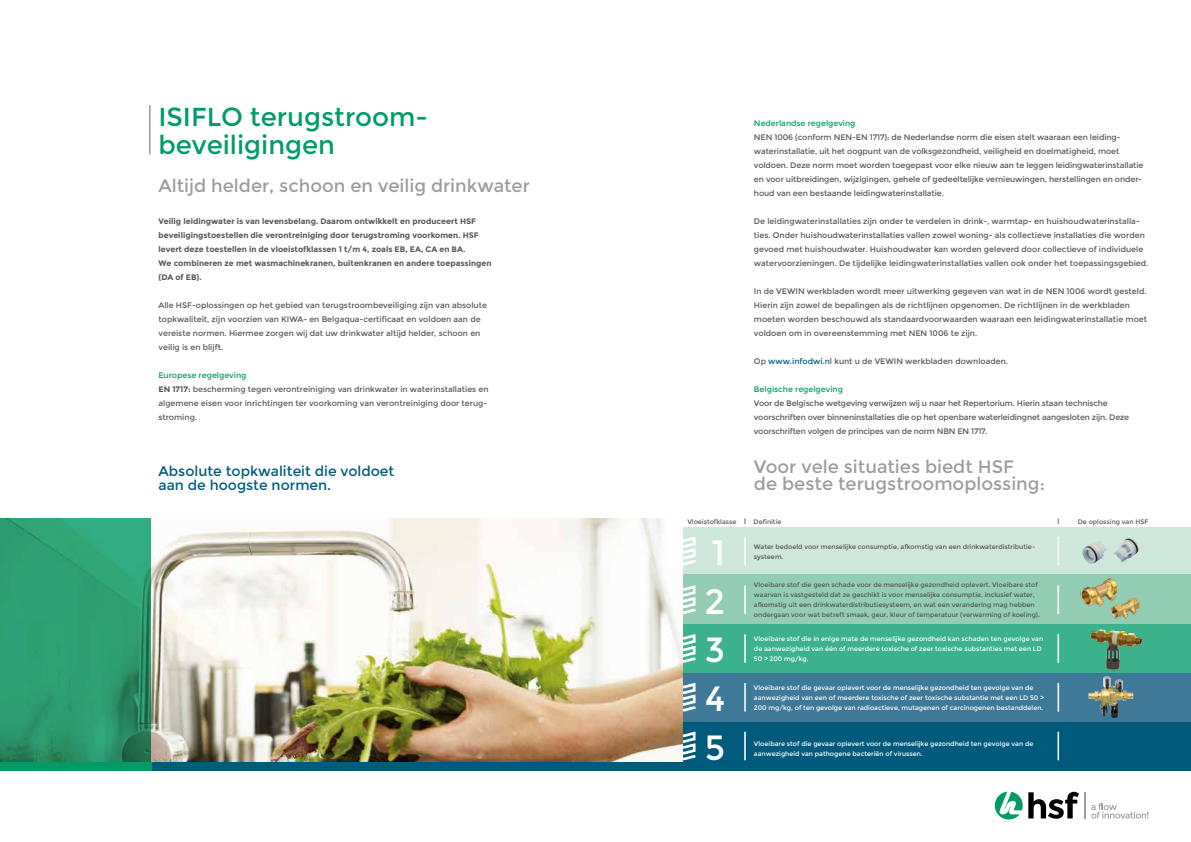
<style>
.page{position:relative;width:1191px;height:842px;background:#fff}
.page>*{position:absolute;margin:0;border:0;box-sizing:border-box;transform-origin:0 0}
.t1{font:35px/48.8px "Montserrat";color:#fff;text-align:justify}
.t2{font:26px/28px "Montserrat";color:#009b67}
.t3{font:18px/17px "Montserrat";color:#9d9d9c}
.t4{font:14px/14px "Montserrat";color:#005a7c}
.t5{font:8px/14px "Montserrat";color:#575756}
.t6{font:700 8px/14px "Montserrat";color:#575756}
.t7{font:8px/14px "Montserrat";letter-spacing:-.02em;color:#575756}
.t8{font:8px "Montserrat";color:#009b67}
.t9{font:6.5px/10px "Montserrat";color:#fff}
.t10{font:6.5px/10px "Montserrat";color:#575756}
.s1{color:#009b67}
.s2{font-weight:700}
.s3{color:#005a7c}
</style>
<div class="page">
<svg style="left:1091px;top:803px;width:57px;height:15px"></svg>
<svg style="left:1028px;top:792px;width:57px;height:27px"></svg>
<svg style="left:994px;top:792px;width:28px;height:27px"></svg>
<hr style="left:149px;top:105px;width:2px;height:49px;background:#9d9d9c">
<div style="left:638px;top:527px;width:553px;height:51px;background:#cee7db"></div>
<div style="left:638px;top:575px;width:553px;height:50px;background:#93cdb3"></div>
<div style="left:638px;top:624px;width:553px;height:51px;background:#3bb28c"></div>
<div style="left:638px;top:673px;width:553px;height:51px;background:#3e7998"></div>
<div style="left:638px;top:722px;width:553px;height:48px;background:#005a7c"></div>
<svg style="left:744px;top:518px;width:2px;height:6px"></svg>
<svg style="left:1057px;top:518px;width:2px;height:6px"></svg>
<img style="left:1088px;top:677px;width:44px;height:41px">
<img style="left:1080px;top:578px;width:63px;height:93px">
<img style="left:1082px;top:538px;width:57px;height:26px">
<svg style="left:682px;top:732px;width:13px;height:28px"></svg>
<svg style="left:682px;top:683px;width:13px;height:28px"></svg>
<svg style="left:682px;top:634px;width:13px;height:29px"></svg>
<svg style="left:682px;top:585px;width:13px;height:29px"></svg>
<svg style="left:682px;top:537px;width:13px;height:28px"></svg>
<img style="left:151px;top:518px;width:531px;height:244px">
<svg style="left:0;top:518px;width:151px;height:244px;background:#2d9b70"></svg>
<hr style="left:744px;top:537px;width:2px;height:28px;background:#fff">
<hr style="left:1057px;top:537px;width:2px;height:28px;background:#fff">
<hr style="left:744px;top:585px;width:2px;height:29px;background:#fff">
<hr style="left:1057px;top:585px;width:2px;height:29px;background:#fff">
<hr style="left:744px;top:634px;width:2px;height:29px;background:#fff">
<hr style="left:1057px;top:634px;width:2px;height:29px;background:#fff">
<hr style="left:744px;top:683px;width:2px;height:28px;background:#fff">
<hr style="left:1057px;top:683px;width:2px;height:28px;background:#fff">
<hr style="left:744px;top:732px;width:2px;height:28px;background:#fff">
<hr style="left:1057px;top:732px;width:2px;height:28px;background:#fff">
<div style="left:151px;top:762px;width:547px;height:8px;background:#005a7c"></div>
<div style="left:0;top:762px;width:151px;height:8px;background:#009b67"></div>
<h2 class="t2" style="left:158px;top:103px;width:271px">ISIFLO terugstroom&shy;beveiligingen</h2>
<h3 class="t3" style="left:158px;top:177px;width:373px">Altijd helder, schoon en veilig drinkwater</h3>
<p class="t6" style="left:158px;top:215px;width:335px">Veilig leidingwater is van levensbelang. Daarom ontwikkelt en produceert HSF beveiligingstoestellen die verontreiniging door terugstroming voorkomen. HSF levert deze toestellen in de vloeistofklassen 1 t/m 4, zoals EB, EA, CA en BA.<br>We combineren ze met wasmachinekranen, buitenkranen en andere toepassingen (DA of EB).</p>
<p class="t5" style="left:158px;top:299px;width:330px">Alle HSF-oplossingen op het gebied van terugstroombeveiliging zijn van absolute topkwaliteit, zijn voorzien van KIWA- en Belgaqua-certificaat en voldoen aan de vereiste normen. Hiermee zorgen wij dat uw drinkwater altijd helder, schoon en veilig is en blijft.</p>
<p class="t5" style="left:158px;top:369px;width:332px"><span class="s1">Europese regelgeving<br></span><span class="s2">EN 1717:</span> bescherming tegen verontreiniging van drinkwater in waterinstallaties en algemene eisen voor inrichtingen ter voorkoming van verontreiniging door terug&shy;stroming.</p>
<h3 class="t4" style="left:158px;top:464px;width:237px">Absolute topkwaliteit die voldoet aan de hoogste normen.</h3>
<p class="t10" style="left:687px;top:517px;width:51px">Vloeistofklasse</p>
<h1 class="t1" style="left:704px;top:528px;width:22px">1<br>2<br>3<br>4<br>5</h1>
<p class="t8" style="left:754px;top:119px;width:103px">Nederlandse regelgeving</p>
<p class="t5" style="left:754px;top:131px;width:391px">NEN 1006 (conform NEN-EN 1717): de Nederlandse norm die eisen stelt waaraan een leiding&shy;waterinstallatie, uit het oogpunt van de volksgezondheid, veiligheid en doelmatigheid, moet voldoen. Deze norm moet worden toegepast voor elke nieuw aan te leggen leidingwaterinstallatie en voor uitbreidingen, wijzigingen, gehele of gedeeltelijke vernieuwingen, herstellingen en onder&shy;houd van een bestaande leidingwaterinstallatie.</p>
<p class="t5" style="left:754px;top:215px;width:396px">De leidingwaterinstallaties zijn onder te verdelen in drink-, warmtap- en huishoudwaterinstalla&shy;ties. Onder huishoudwaterinstallaties vallen zowel woning- als collectieve installaties die worden gevoed met huishoudwater. Huishoudwater kan worden geleverd door collectieve of individuele watervoorzieningen. De tijdelijke leidingwaterinstallaties vallen ook onder het toepassingsgebied.</p>
<p class="t5" style="left:754px;top:285px;width:395px">In de VEWIN werkbladen wordt meer uitwerking gegeven van wat in de NEN 1006 wordt gesteld.<br>Hierin zijn zowel de bepalingen als de richtlijnen opgenomen. De richtlijnen in de werkbladen moeten worden beschouwd als standaardvoorwaarden waaraan een leidingwaterinstallatie moet voldoen om in overeenstemming met NEN 1006 te zijn.</p>
<p class="t5" style="left:754px;top:355px;width:256px">Op <span class="s3">www.infodwi.n</span>l kunt u de VEWIN werkbladen downloaden.</p>
<p class="t8" style="left:754px;top:385px;width:90px">Belgische regelgeving</p>
<p class="t7" style="left:754px;top:397px;width:377px">Voor de Belgische wetgeving verwijzen wij u naar het Repertorium. Hierin staan technische voorschriften over binneninstallaties die op het openbare waterleidingnet aangesloten zijn. Deze voorschriften volgen de principes van de norm NBN EN 1717.</p>
<h3 class="t3" style="left:754px;top:458px;width:292px">Voor vele situaties biedt HSF<br>de beste terugstroomoplossing:</h3>
<p class="t10" style="left:753px;top:517px;width:29px">Definitie</p>
<p class="t10" style="left:1077px;top:517px;width:72px">De oplossing van HSF</p>
<p class="t10" style="left:754px;top:542px;width:283px">Water bedoeld voor menselijke consumptie, afkomstig van een drinkwaterdistributie&shy;systeem.</p>
<p class="t10" style="left:754px;top:580px;width:287px">Vloeibare stof die geen schade voor de menselijke gezondheid oplevert. Vloeibare stof waarvan is vastgesteld dat ze geschikt is voor menselijke consumptie, inclusief water, afkomstig uit een drinkwaterdistributiesysteem, en wat een verandering mag hebben ondergaan voor wat betreft smaak, geur, kleur of temperatuur (verwarming of koeling).</p>
<p class="t9" style="left:754px;top:634px;width:291px">Vloeibare stof die in enige mate de menselijke gezondheid kan schaden ten gevolge van de aanwezigheid van één of meerdere toxische of zeer toxische substanties met een LD<br>50 &gt; 200 mg/kg.</p>
<p class="t9" style="left:754px;top:683px;width:291px">Vloeibare stof die gevaar oplevert voor de menselijke gezondheid ten gevolge van de aanwezigheid van een of meerdere toxische of zeer toxische substantie met een LD 50 &gt;<br>200 mg/kg, of ten gevolge van radioactieve, mutagenen of carcinogenen bestanddelen.</p>
<p class="t9" style="left:754px;top:738px;width:281px">Vloeibare stof die gevaar oplevert voor de menselijke gezondheid ten gevolge van de aanwezigheid van pathogene bacteriën of virussen.</p>
</div>
